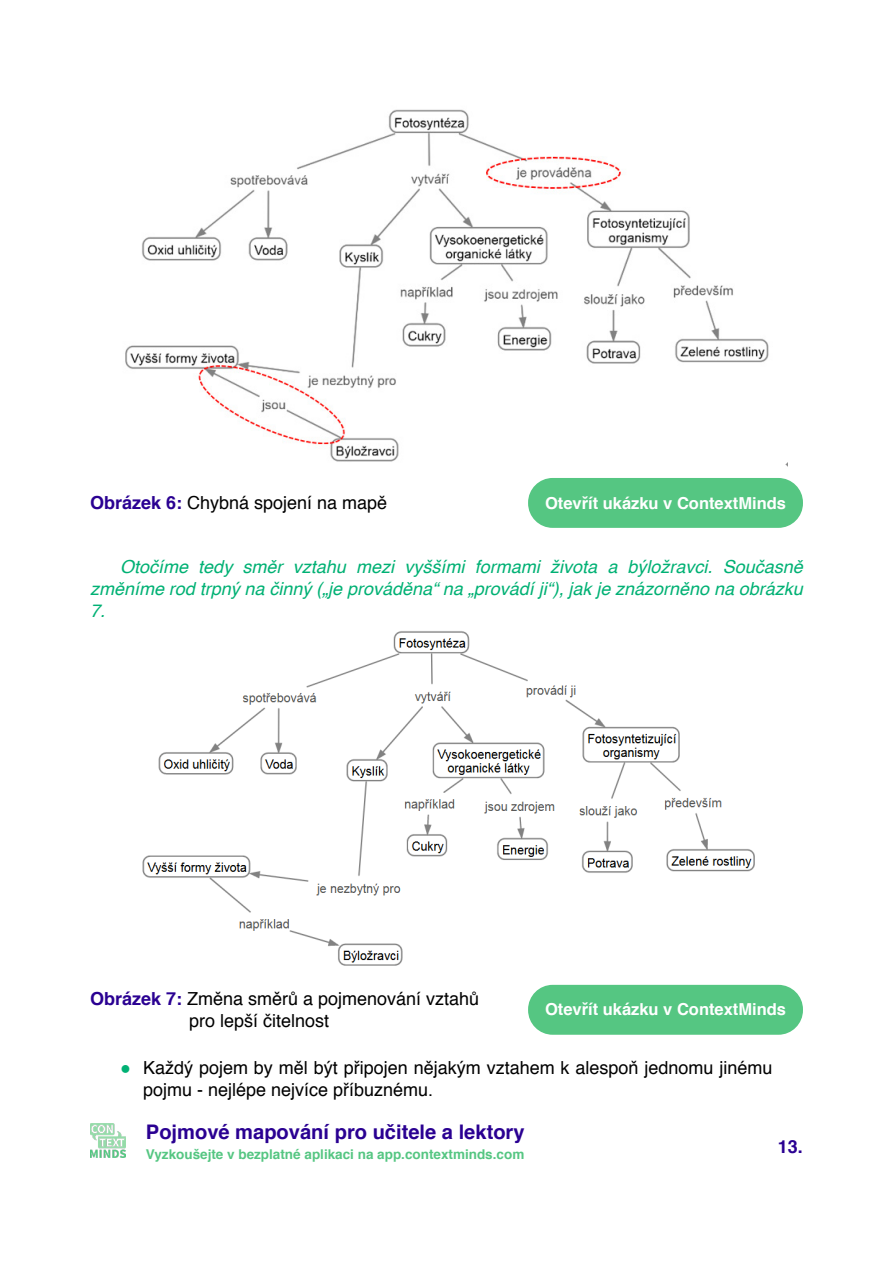
<style>
.page{position:relative;width:893px;height:1263px;background:#fff}
.page>*{position:absolute;margin:0;border:0;box-sizing:border-box;transform-origin:0 0}
.t1{font:700 20.1px "Helvetica";color:#2a0092}
.t2{font:18px/21.6px "Helvetica";color:#000}
.t3{font:italic 18px/21.6px "Helvetica";color:#00b174;text-align:justify}
.t4{font:700 18px "Helvetica";color:#2a0092}
.t5{font:700 16.5px "Helvetica";color:#fff}
.t6{font:700 13.5px "Helvetica";color:#55c682}
.s1{font-weight:700;color:#2a0092}
.s2{color:#00b174}
</style>
<div class="page">
<img style="left:125px;top:109px;width:663px;height:358px">
<img style="left:142px;top:631px;width:613px;height:335px">
<img style="left:90px;top:1123px;width:36px;height:35px">
<div style="left:528px;top:478px;width:275px;height:50px;background:#55c682;border-radius:25px"></div>
<div style="left:528px;top:985px;width:275px;height:50px;background:#55c682;border-radius:25px"></div>
<p class="t2" style="left:90px;top:492px;width:299px"><span class="s1">Obrázek 6:</span> Chybná spojení na mapě</p>
<p class="t5" style="left:545px;top:489px;width:243px">Otevřít ukázku v ContextMinds</p>
<p class="t3" style="left:90px;top:557px;width:714px;text-indent:30px">Otočíme tedy směr vztahu mezi vyššími formami života a býložravci. Současně změníme rod trpný na činný („je prováděna“ na „provádí ji“), jak je znázorněno na obrázku 7.</p>
<p class="t2" style="left:189px;top:989px;width:292px;text-indent:-99px"><span class="s1">Obrázek 7:</span> Změna směrů a pojmenování vztahů pro lepší čitelnost</p>
<p class="t2" style="left:143px;top:1058px;width:631px;text-indent:-23px"><span class="s2">●</span> Každý pojem by měl být připojen nějakým vztahem k alespoň jednomu jinému pojmu - nejlépe nejvíce příbuznému.</p>
<p class="t5" style="left:545px;top:996px;width:243px">Otevřít ukázku v ContextMinds</p>
<p class="t1" style="left:146px;top:1116px;width:380px">Pojmové mapování pro učitele a lektory</p>
<p class="t6" style="left:146px;top:1143px;width:380px">Vyzkoušejte v bezplatné aplikaci na app.contextminds.com</p>
<p class="t4" style="left:778px;top:1132px;width:27px">13.</p>
</div>
